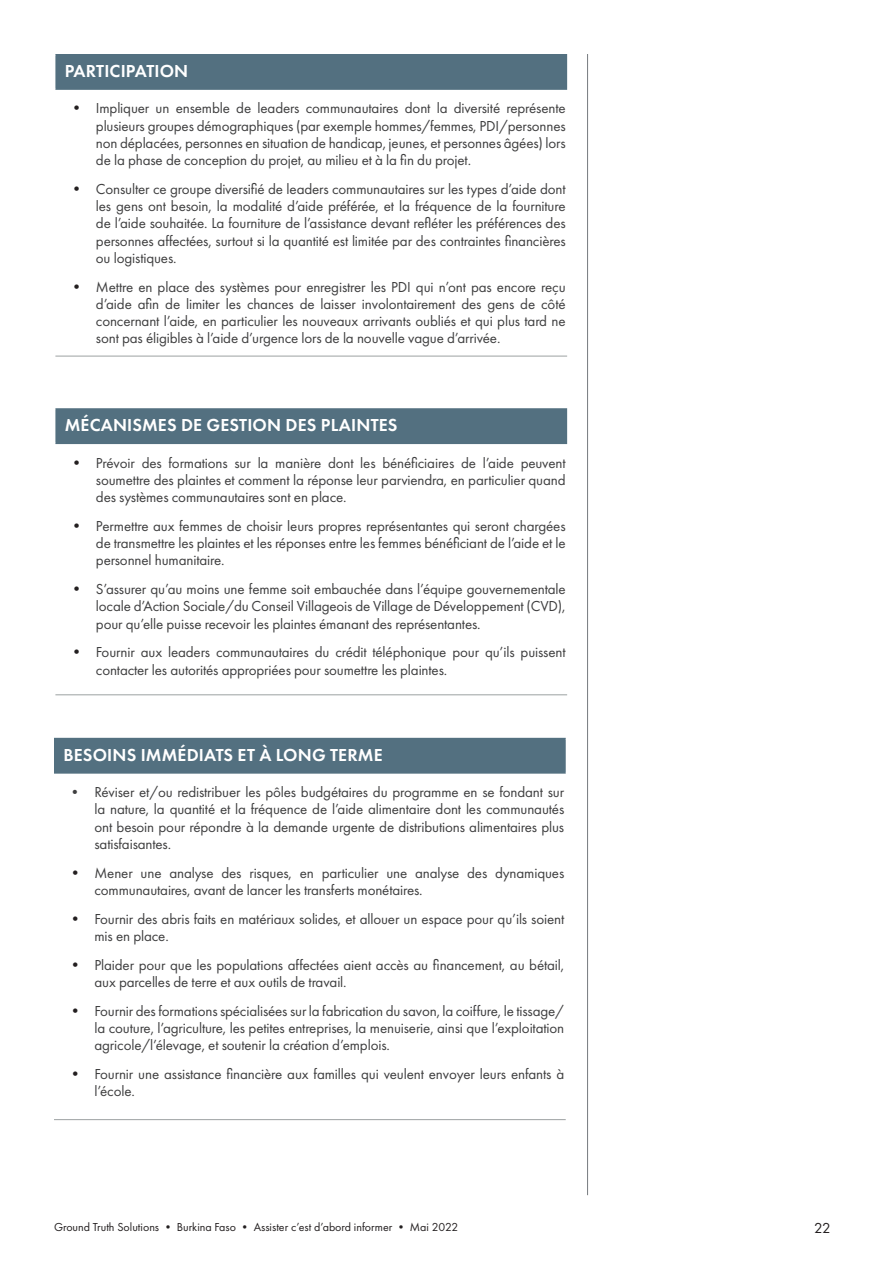
<style>
.page{position:relative;width:893px;height:1263px;background:#fff}
.page>*{position:absolute;margin:0;border:0;box-sizing:border-box;transform-origin:0 0}
.Subtitles{font:600 18px "Futura PT";letter-spacing:.01em;color:#fff}
.t1{font:15px/17.2px "Futura PT";letter-spacing:-.01em;color:#3e3e3f;text-align:justify}
.t2{font:15px "Futura PT";color:#231f20}
.t3{font:12px "Futura PT";color:#231f20}
.s1{font-size:15.75px;color:#231f20}
</style>
<div class="page">
<hr style="left:587px;top:54px;width:1px;height:1141px;background:#767b7f">
<div style="left:56px;top:55px;width:510px;height:34px;background:#537080"></div>
<hr style="left:55px;top:356px;width:512px;height:1px;background:#9ca1a2">
<hr style="left:55px;top:54px;width:512px;height:2px;background:#537080">
<hr style="left:55px;top:55px;width:2px;height:33px;background:#537080">
<hr style="left:566px;top:55px;width:1px;height:33px;background:#537080">
<hr style="left:55px;top:88px;width:512px;height:2px;background:#537080">
<div style="left:56px;top:409px;width:510px;height:34px;background:#537080"></div>
<hr style="left:55px;top:694px;width:512px;height:1px;background:#9ca1a2">
<hr style="left:55px;top:408px;width:512px;height:2px;background:#537080">
<hr style="left:55px;top:410px;width:2px;height:33px;background:#537080">
<hr style="left:566px;top:410px;width:1px;height:33px;background:#537080">
<hr style="left:55px;top:443px;width:512px;height:1px;background:#537080">
<div style="left:55px;top:738px;width:510px;height:35px;background:#537080"></div>
<hr style="left:54px;top:1119px;width:512px;height:1px;background:#9ca1a2">
<hr style="left:54px;top:738px;width:512px;height:1px;background:#537080">
<hr style="left:54px;top:739px;width:2px;height:33px;background:#537080">
<hr style="left:564px;top:739px;width:2px;height:33px;background:#537080">
<hr style="left:54px;top:772px;width:512px;height:2px;background:#537080">
<p class="Subtitles" style="left:65px;top:60px;width:125px">PARTICIPATION</p>
<p class="t1" style="left:96px;top:100px;width:471px;text-indent:-27px"><span class="s1">•</span> Impliquer un ensemble de leaders communautaires dont la diversité représente plusieurs groupes démographiques (par exemple hommes/femmes, PDI/personnes non déplacées, personnes en situation de handicap, jeunes, et personnes âgées) lors de la phase de conception du projet, au milieu et à la fin du projet.</p>
<p class="t1" style="left:96px;top:180px;width:471px;text-indent:-27px"><span class="s1">•</span> Consulter ce groupe diversifié de leaders communautaires sur les types d’aide dont les gens ont besoin, la modalité d’aide préférée, et la fréquence de la fourniture de l’aide souhaitée. La fourniture de l’assistance devant refléter les préférences des personnes affectées, surtout si la quantité est limitée par des contraintes financières ou logistiques.</p>
<p class="t1" style="left:96px;top:278px;width:471px;text-indent:-27px"><span class="s1">•</span> Mettre en place des systèmes pour enregistrer les PDI qui n’ont pas encore reçu d’aide afin de limiter les chances de laisser involontairement des gens de côté concernant l’aide, en particulier les nouveaux arrivants oubliés et qui plus tard ne sont pas éligibles à l’aide d’urgence lors de la nouvelle vague d’arrivée.</p>
<p class="Subtitles" style="left:65px;top:414px;width:334px">MÉCANISMES DE GESTION DES PLAINTES</p>
<p class="t1" style="left:96px;top:454px;width:471px;text-indent:-27px"><span class="s1">•</span> Prévoir des formations sur la manière dont les bénéficiaires de l’aide peuvent soumettre des plaintes et comment la réponse leur parviendra, en particulier quand des systèmes communautaires sont en place.</p>
<p class="t1" style="left:96px;top:517px;width:471px;text-indent:-27px"><span class="s1">•</span> Permettre aux femmes de choisir leurs propres représentantes qui seront chargées de transmettre les plaintes et les réponses entre les femmes bénéficiant de l’aide et le personnel humanitaire.</p>
<p class="t1" style="left:96px;top:580px;width:471px;text-indent:-27px"><span class="s1">•</span> S’assurer qu’au moins une femme soit embauchée dans l’équipe gouvernementale locale d’Action Sociale/du Conseil Villageois de Village de Développement (CVD), pour qu’elle puisse recevoir les plaintes émanant des représentantes.</p>
<p class="t1" style="left:96px;top:644px;width:471px;text-indent:-27px"><span class="s1">•</span> Fournir aux leaders communautaires du crédit téléphonique pour qu’ils puissent contacter les autorités appropriées pour soumettre les plaintes.</p>
<p class="Subtitles" style="left:63px;top:743px;width:321px">BESOINS IMMÉDIATS ET À LONG TERME</p>
<p class="t1" style="left:95px;top:783px;width:471px;text-indent:-27px">• Réviser et/ou redistribuer les pôles budgétaires du programme en se fondant sur la nature, la quantité et la fréquence de l’aide alimentaire dont les communautés ont besoin pour répondre à la demande urgente de distributions alimentaires plus satisfaisantes.</p>
<p class="t1" style="left:95px;top:864px;width:471px;text-indent:-27px"><span class="s1">•</span> Mener une analyse des risques, en particulier une analyse des dynamiques communautaires, avant de lancer les transferts monétaires.</p>
<p class="t1" style="left:95px;top:910px;width:471px;text-indent:-27px"><span class="s1">•</span> Fournir des abris faits en matériaux solides, et allouer un espace pour qu’ils soient mis en place.</p>
<p class="t1" style="left:95px;top:956px;width:471px;text-indent:-27px"><span class="s1">•</span> Plaider pour que les populations affectées aient accès au financement, au bétail, aux parcelles de terre et aux outils de travail.</p>
<p class="t1" style="left:95px;top:1002px;width:471px;text-indent:-27px"><span class="s1">•</span> Fournir des formations spécialisées sur la fabrication du savon, la coiffure, le tissage/ la couture, l’agriculture, les petites entreprises, la menuiserie, ainsi que l’exploitation agricole/l’élevage, et soutenir la création d’emplois.</p>
<p class="t1" style="left:95px;top:1065px;width:471px;text-indent:-27px"><span class="s1">•</span> Fournir une assistance financière aux familles qui veulent envoyer leurs enfants à l’école.</p>
<p class="t3" style="left:54px;top:1220px;width:406px">Ground Truth Solutions • Burkina Faso • Assister c’est d’abord informer • Mai 2022</p>
<p class="t2" style="left:814px;top:1219px;width:18px">22</p>
</div>
